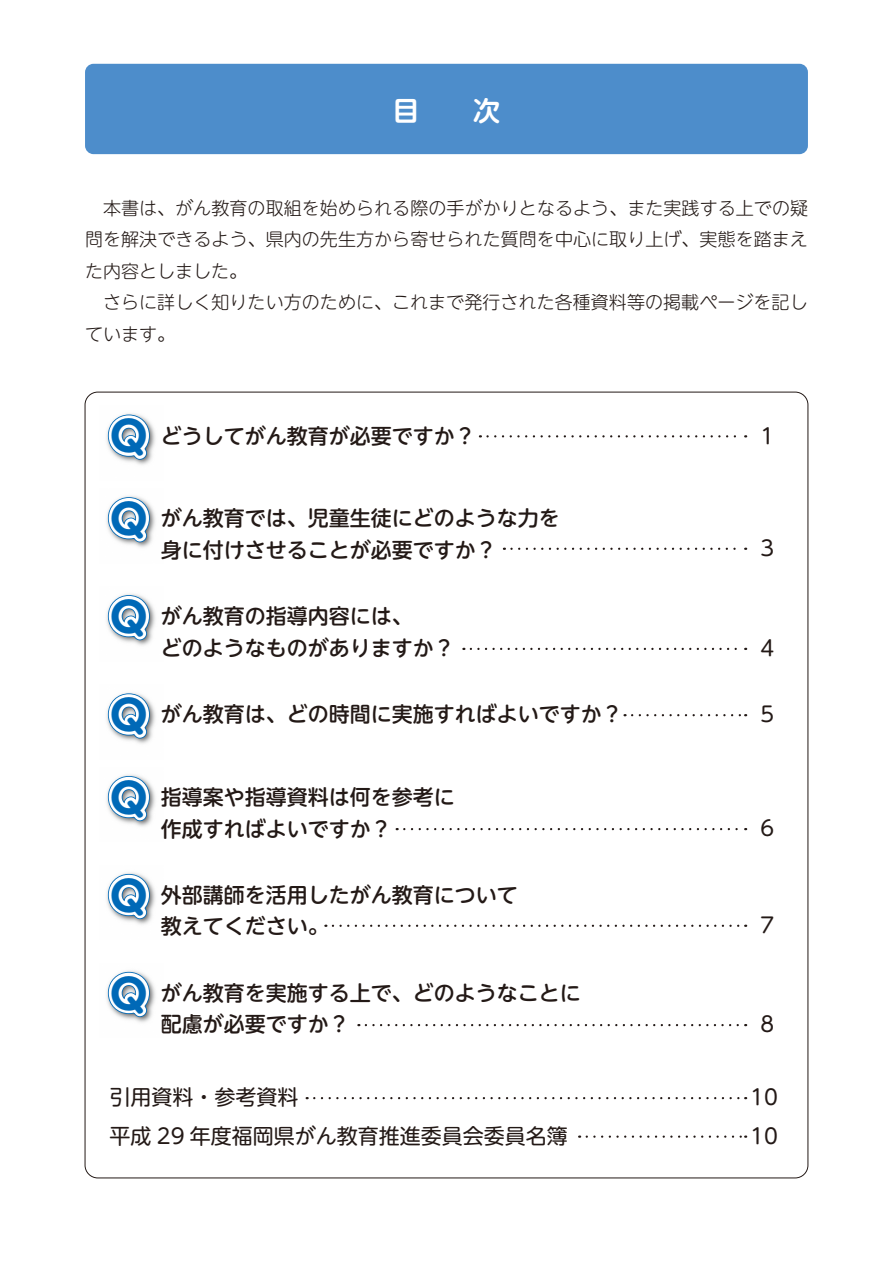
<style>
.page{position:relative;width:893px;height:1263px;background:#fff}
.page>*{position:absolute;margin:0;border:0;box-sizing:border-box;transform-origin:0 0}
.t1{font:700 27px "UD Shin M Go Pr 6 De";color:#fff}
.t2{font:500 21px/31.5px "UD Shin M Go Pr 6";color:#231916}
.t3{font:21px/39px "UD Shin M Go Pr 6";color:#231916}
.t4{font:300 18px/31.5px "UD Shin M Go Pr 6";letter-spacing:.005em;color:#231916}
.s1{font-weight:700;font-size:41.4px;color:#0069b7}
</style>
<div class="page">
<div style="left:85px;top:64px;width:723px;height:90px;background:#4d8dcb;border-radius:9px"></div>
<svg style="left:587px;top:1135px;width:159px;height:3px"></svg>
<svg style="left:314px;top:1097px;width:432px;height:2px"></svg>
<img style="left:154px;top:988px;width:2px;height:15px">
<svg style="left:106px;top:970px;width:48px;height:53px"></svg>
<svg style="left:366px;top:1024px;width:380px;height:2px"></svg>
<svg style="left:106px;top:872px;width:48px;height:53px"></svg>
<svg style="left:333px;top:925px;width:413px;height:2px"></svg>
<svg style="left:106px;top:774px;width:48px;height:53px"></svg>
<svg style="left:404px;top:828px;width:342px;height:2px"></svg>
<svg style="left:106px;top:594px;width:48px;height:52px"></svg>
<svg style="left:471px;top:648px;width:275px;height:2px"></svg>
<svg style="left:106px;top:496px;width:48px;height:52px"></svg>
<svg style="left:511px;top:548px;width:235px;height:2px"></svg>
<img style="left:154px;top:430px;width:2px;height:15px">
<svg style="left:106px;top:413px;width:48px;height:52px"></svg>
<svg style="left:487px;top:435px;width:259px;height:2px"></svg>
<svg style="left:106px;top:693px;width:48px;height:51px"></svg>
<svg style="left:632px;top:714px;width:114px;height:2px"></svg>
<p class="t1" style="left:392px;top:87px;width:109px">目　　次</p>
<p class="t4" style="left:85px;top:191px;width:725px">　本書は、がん教育の取組を始められる際の手がかりとなるよう、また実践する上での疑問を解決できるよう、県内の先生方から寄せられた質問を中心に取り上げ、実態を踏まえた内容としました。<br>　さらに詳しく知りたい方のために、これまで発行された各種資料等の掲載ページを記しています。</p>
<p class="t2" style="left:108px;top:418px;width:369px"><span class="s1">Ｑ</span>どうしてがん教育が必要ですか？</p>
<p class="t3" style="left:757px;top:415px;width:23px">１</p>
<p class="t2" style="left:108px;top:501px;width:453px;text-align:center"><span class="s1">Ｑ</span>がん教育では、児童生徒にどのような力を身に付けさせることが必要ですか？</p>
<p class="t2" style="left:161px;top:599px;width:295px;text-indent:-53px"><span class="s1">Ｑ</span>がん教育の指導内容には、<br>どのようなものがありますか？</p>
<p class="t3" style="left:757px;top:527px;width:23px">３</p>
<p class="t3" style="left:757px;top:627px;width:23px">４</p>
<p class="t2" style="left:108px;top:697px;width:516px"><span class="s1">Ｑ</span>がん教育は、どの時間に実施すればよいですか？</p>
<p class="t3" style="left:757px;top:694px;width:23px">５</p>
<p class="t2" style="left:108px;top:780px;width:348px;text-align:center"><span class="s1">Ｑ</span>指導案や指導資料は何を参考に作成すればよいですか？</p>
<p class="t2" style="left:161px;top:878px;width:358px;text-indent:-53px"><span class="s1">Ｑ</span>外部講師を活用したがん教育について教えてください。</p>
<p class="t2" style="left:161px;top:976px;width:421px;text-indent:-53px"><span class="s1">Ｑ</span>がん教育を実施する上で、どのようなことに配慮が必要ですか？</p>
<p class="t3" style="left:757px;top:808px;width:23px">６</p>
<p class="t3" style="left:757px;top:904px;width:23px">７</p>
<p class="t3" style="left:757px;top:1003px;width:23px">８</p>
<p class="t3" style="left:110px;top:1076px;width:460px">引用資料・参考資料<br>平成 29 年度福岡県がん教育推進委員会委員名簿</p>
<p class="t3" style="left:750px;top:1076px;width:29px">10<br>10</p>
</div>
